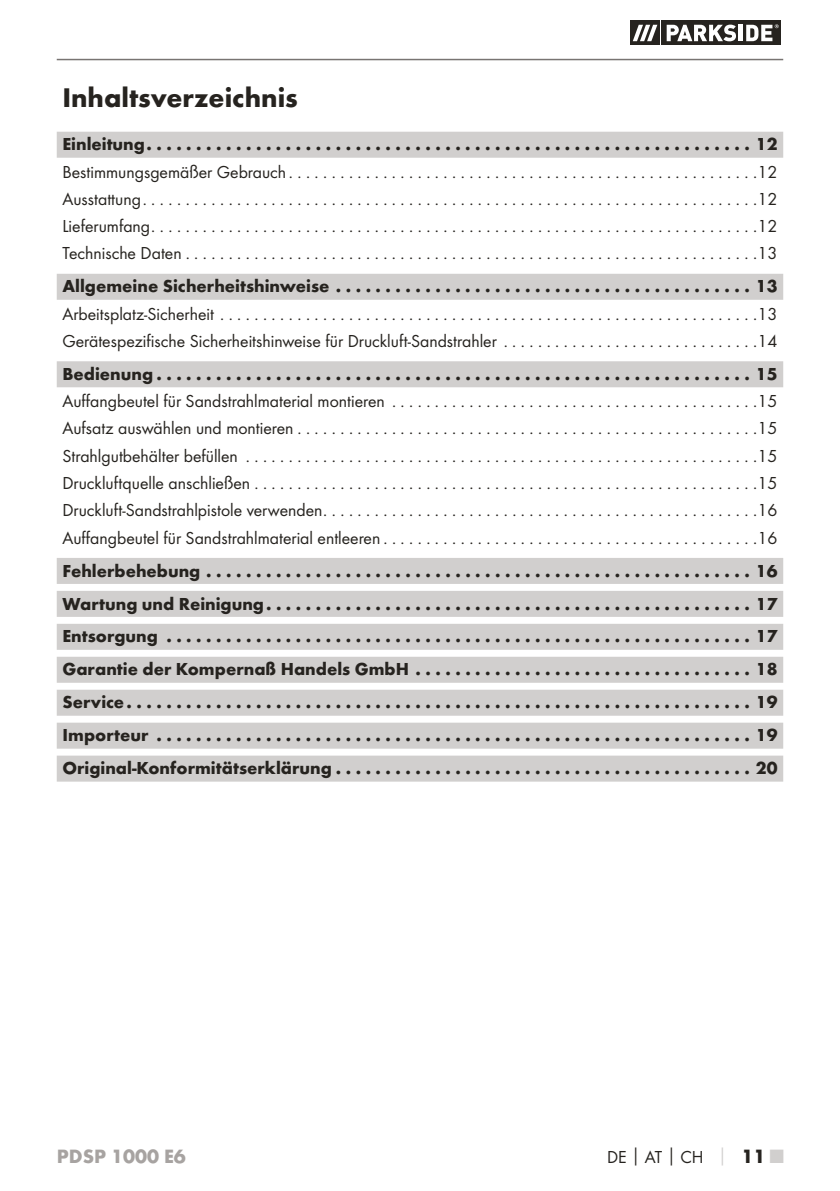
<style>
.page{position:relative;width:840px;height:1191px;background:#fff}
.page>*{position:absolute;margin:0;border:0;box-sizing:border-box;transform-origin:0 0}
.t1{font:700 28px "Futura";color:#26231f}
.t2{font:700 20px "Futura";color:#a7a3a1}
.t3{font:18px/27.2px "Futura Boo";color:#26231f;text-align:justify}
.t4{font:700 18px/33px "Futura";color:#26231f;text-align:justify}
.s1{font-family:"Futura";font-weight:700}
.s2{font-family:"Futura";font-weight:700;color:#d1cfce}
.s3{font-family:"Futura";font-weight:700;font-size:20px}
.s4{font-family:"Futura";font-weight:700;font-size:20px;color:#d1cfce}
</style>
<div class="page">
<hr style="left:57px;top:59px;width:725px;height:1px;background:#787472">
<div style="left:630px;top:21px;width:29px;height:24px;background:#26231f"></div>
<div style="left:661px;top:21px;width:119px;height:24px;background:#26231f"></div>
<svg style="left:633px;top:25px;width:24px;height:16px"></svg>
<svg style="left:666px;top:25px;width:69px;height:16px"></svg>
<hr style="left:738px;top:25px;width:4px;height:16px;background:#fff">
<svg style="left:746px;top:24px;width:32px;height:17px"></svg>
<div style="left:57px;top:132px;width:725px;height:26px;background:#d1cfce"></div>
<div style="left:57px;top:274px;width:725px;height:26px;background:#d1cfce"></div>
<div style="left:57px;top:361px;width:725px;height:26px;background:#d1cfce"></div>
<div style="left:57px;top:558px;width:725px;height:26px;background:#d1cfce"></div>
<div style="left:57px;top:591px;width:725px;height:26px;background:#d1cfce"></div>
<div style="left:57px;top:624px;width:725px;height:26px;background:#d1cfce"></div>
<div style="left:57px;top:657px;width:725px;height:26px;background:#d1cfce"></div>
<div style="left:57px;top:689px;width:725px;height:26px;background:#d1cfce"></div>
<div style="left:57px;top:722px;width:725px;height:26px;background:#d1cfce"></div>
<div style="left:57px;top:755px;width:725px;height:26px;background:#d1cfce"></div>
<h1 class="t1" style="left:62px;top:86px;width:237px">Inhaltsverzeichnis</h1>
<p class="t4" style="left:62px;top:129px;width:716px">Einleitung .............................................................12</p>
<p class="t3" style="left:62px;top:159px;width:716px">Bestimmungsgemäßer Gebrauch .......................................................12<br>Ausstattung ........................................................................12<br>Lieferumfang .......................................................................12<br>Technische Daten ...................................................................13</p>
<p class="t4" style="left:62px;top:271px;width:716px">Allgemeine Sicherheitshinweise ..........................................13</p>
<p class="t3" style="left:62px;top:301px;width:716px">Arbeitsplatz-Sicherheit ...............................................................13<br>Gerätespezifische Sicherheits hinweise für Druckluft-Sandstrahler . . . . . . . . . . . . . . . . . . . . . . . . . . . . . .14</p>
<p class="t4" style="left:62px;top:358px;width:716px">Bedienung ............................................................15</p>
<p class="t3" style="left:62px;top:388px;width:716px">Auffangbeutel für Sandstrahl material montieren ...........................................15<br>Aufsatz auswählen und montieren ......................................................15<br>Strahlgutbehälter befüllen ............................................................15<br>Druckluftquelle anschließen ...........................................................15<br>Druckluft-Sandstrahlpistole verwenden ...................................................16<br>Auffangbeutel für Sandstrahl material entleeren ............................................16</p>
<p class="t4" style="left:62px;top:555px;width:716px">Fehlerbehebung .......................................................16<br>Wartung und Reinigung .................................................17<br>Entsorgung ...........................................................17<br>Garantie der Kompernaß Handels GmbH ..................................18<br>Service ...............................................................19<br>Importeur ............................................................19<br>Original-Konformitätserklärung ..........................................20</p>
<p class="t2" style="left:57px;top:1147px;width:131px">PDSP 1000 E6</p>
<p class="t3" style="left:606px;top:1143px;width:178px">DE<span class="s1">│</span>AT<span class="s1">│</span>CH <span class="s2">│</span> <span class="s3">11</span> <span class="s4">■</span></p>
</div>
